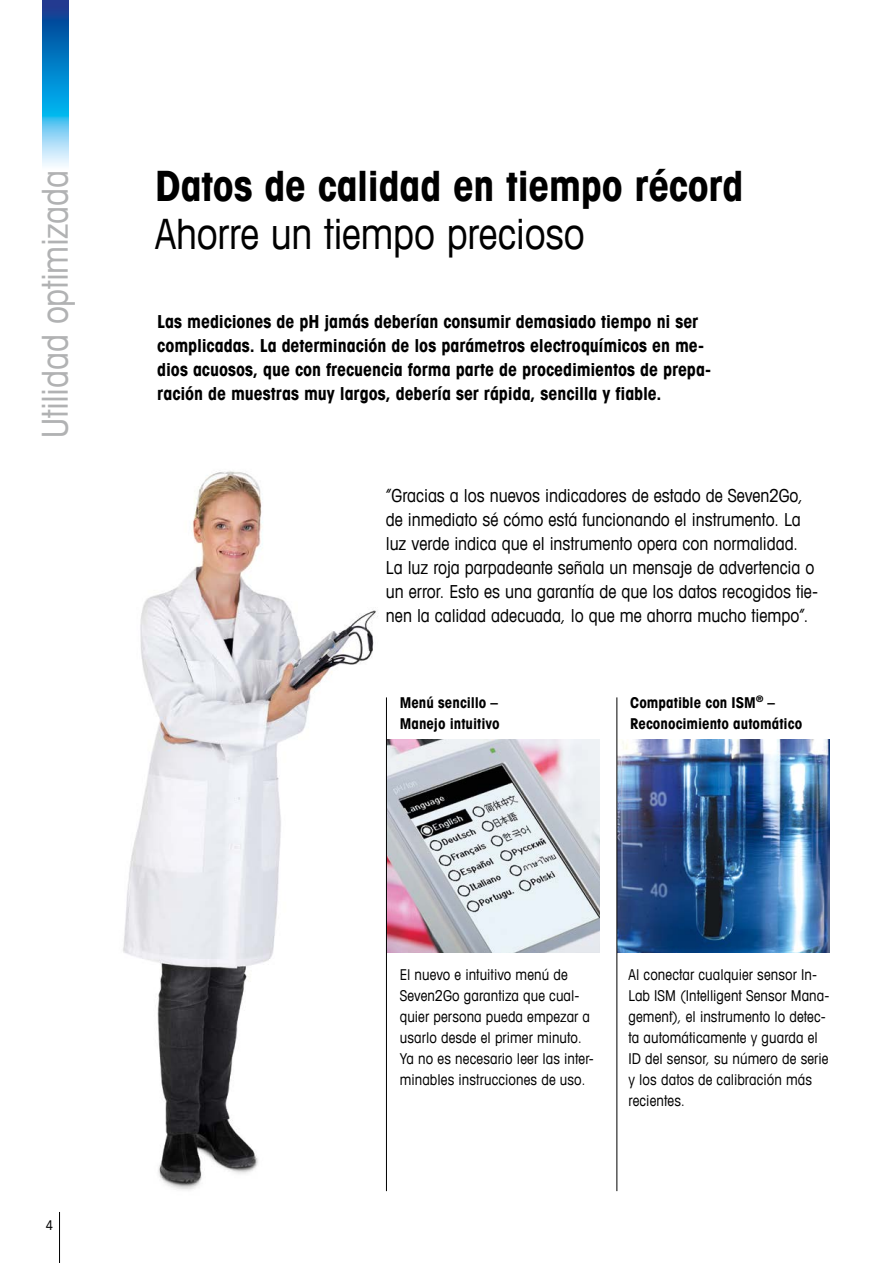
<style>
.page{position:relative;width:893px;height:1263px;background:#fff}
.page>*{position:absolute;margin:0;border:0;box-sizing:border-box;transform-origin:0 0}
.t1{font:700 condensed 42px "Avant Garde Com";letter-spacing:-.005em;color:#000}
.t2{font:condensed 42px "Avant Garde Com";letter-spacing:-.005em;color:#000}
.t3{font:condensed 36px "Avant Garde Com";letter-spacing:-.01em;color:#b1b2b3}
.t4{font:condensed 18px/24px "Avant Garde Com";color:#000}
.t5{font:700 condensed 18px/24px "Avant Garde Com";letter-spacing:-.005em;color:#000}
.t6{font:condensed 15px/21px "Avant Garde Com";letter-spacing:.005em;color:#000}
.t7{font:700 condensed 15px/21px "Avant Garde Com";color:#000}
.t8{font:condensed 13.5px "Avant Garde Com";color:#000}
</style>
<div class="page">
<hr style="left:59px;top:1212px;width:1px;height:51px;background:#000">
<img style="left:43px;top:0;width:25px;height:166px">
<img style="left:123px;top:471px;width:255px;height:719px">
<img style="left:387px;top:740px;width:212px;height:212px">
<img style="left:617px;top:740px;width:213px;height:212px">
<hr style="left:616px;top:697px;width:1px;height:494px;background:#000">
<hr style="left:386px;top:697px;width:1px;height:494px;background:#000">
<h2 class="t3" style="left:33px;top:438px;width:269px;rotate:-90deg">Utilidad optimizada</h2>
<h1 class="t1" style="left:155px;top:158px;width:590px">Datos de calidad en tiempo récord</h1>
<h1 class="t2" style="left:155px;top:207px;width:431px">Ahorre un tiempo precioso</h1>
<p class="t5" style="left:157px;top:309px;width:555px">Las mediciones de pH jamás deberían consumir demasiado tiempo ni ser complicadas. La determinación de los parámetros electroquímicos en me&shy;dios acuosos, que con frecuencia forma parte de procedimientos de prepa&shy;ración de muestras muy largos, debería ser rápida, sencilla y fiable.</p>
<p class="t4" style="left:386px;top:483px;width:434px">“Gracias a los nuevos indicadores de estado de Seven2Go, de inmediato sé cómo está funcionando el instrumento. La luz verde indica que el instrumento opera con normalidad.<br>La luz roja parpadeante señala un mensaje de advertencia o un error. Esto es una garantía de que los datos recogidos tie&shy;nen la calidad adecuada, lo que me ahorra mucho tiempo“.</p>
<p class="t7" style="left:400px;top:692px;width:101px">Menú sencillo –<br>Manejo intuitivo</p>
<p class="t7" style="left:630px;top:692px;width:174px">Compatible con ISM<sup>®</sup> –<br>Reconocimiento automático</p>
<p class="t8" style="left:46px;top:1217px;width:9px">4</p>
<p class="t6" style="left:400px;top:964px;width:196px">El nuevo e intuitivo menú de<br>Seven2Go garantiza que cual&shy;quier persona pueda empezar a usarlo desde el primer minuto.<br>Ya no es necesario leer las inter&shy;minables instrucciones de uso.</p>
<p class="t6" style="left:628px;top:964px;width:202px">Al conectar cualquier sensor In-<br>Lab ISM (Intelligent Sensor Mana&shy;gement), el instrumento lo detec&shy;ta automáticamente y guarda el<br>ID del sensor, su número de serie y los datos de calibración más recientes.</p>
</div>
